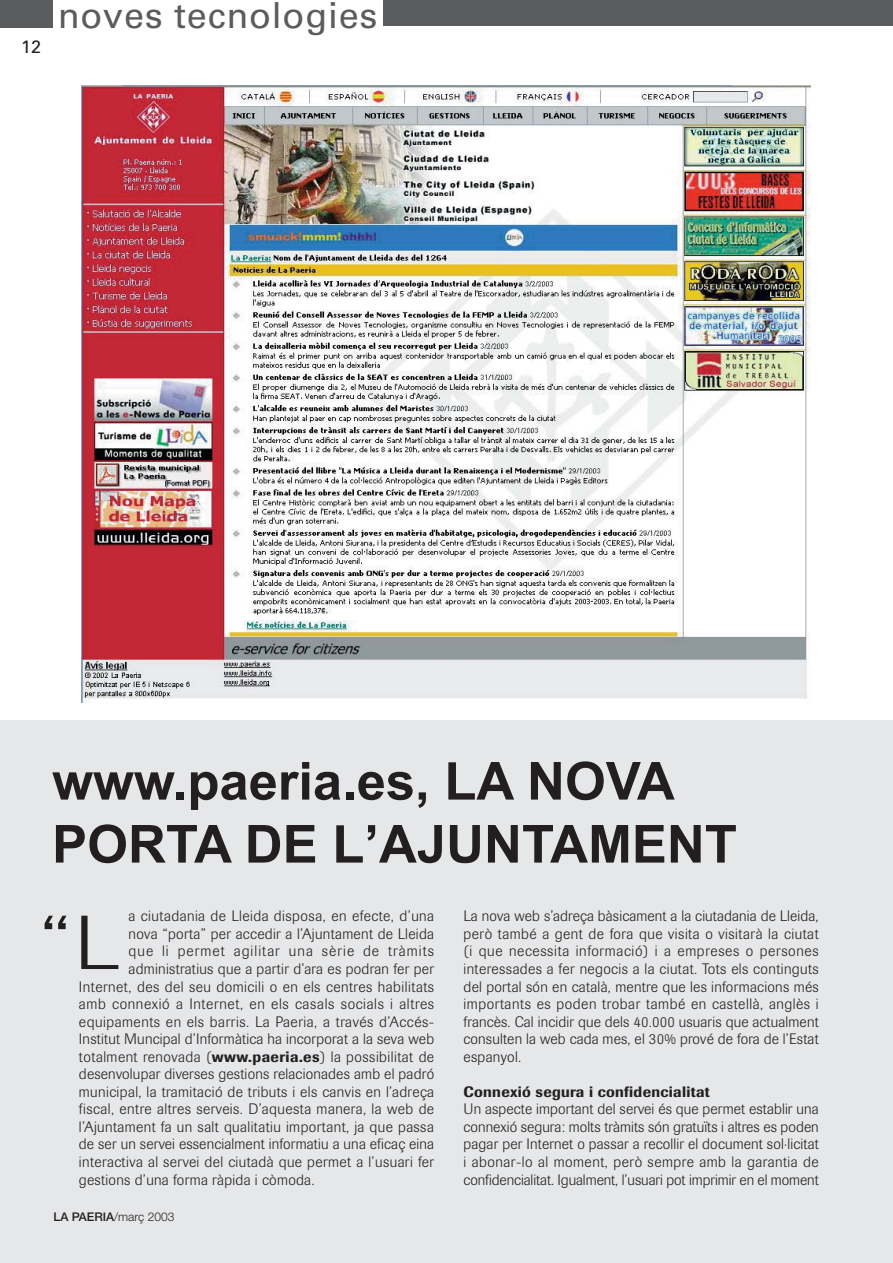
<style>
.page{position:relative;width:893px;height:1263px;background:#fff}
.page>*{position:absolute;margin:0;border:0;box-sizing:border-box;transform-origin:0 0}
.t1{font:300 75.45px "Imago";color:#231f20;scale:1.23 1}
.t2{font:700 52.5px/63px "Arial";color:#231f20}
.t3{font:36px "Univers";letter-spacing:.02em;color:#5b5c5e}
.t4{font:18px "Univers";color:#231f20}
.t5{font:300 15px/17.5px "Imago";letter-spacing:.025em;color:#231f20;text-align:justify}
.t6{font:300 15px "Imago";letter-spacing:.07em;color:#231f20}
.t7{font:500 15px "Imago";letter-spacing:.02em;color:#231f20}
.t8{font:300 12px "Helvetica Neue";color:#231f20}
.s1{font-weight:500}
</style>
<div class="page">
<div style="left:0;top:720px;width:892px;height:543px;background:#e6e7e8"></div>
<div style="left:0;top:0;width:53px;height:27px;background:#5b5c5e"></div>
<div style="left:382px;top:0;width:510px;height:26px;background:#5b5c5e"></div>
<img style="left:81px;top:85px;width:729px;height:617px">
<p class="t4" style="left:21px;top:40px;width:22px">12</p>
<h3 class="t3" style="left:58px;top:2px;width:321px">noves tecnologies</h3>
<h2 class="t2" style="left:52px;top:755px;width:686px">www.paeria.es, LA NOVA<br>PORTA DE L’AJUNTAMENT</h2>
<p class="t5" style="left:129px;top:909px;width:307px">a ciutadania de Lleida disposa, en efecte, d’una</p>
<p class="t5" style="left:129px;top:926px;width:307px">nova “porta” per accedir a l’Ajuntament de Lleida</p>
<p class="t6" style="left:129px;top:946px;width:307px">que li permet agilitar una sèrie de tràmits</p>
<p class="t5" style="left:129px;top:961px;width:307px">administratius que a partir d’ara es podran fer per</p>
<p class="t5" style="left:79px;top:979px;width:357px">Internet, des del seu domicili o en els centres habilitats</p>
<p class="t5" style="left:79px;top:997px;width:357px">amb connexió a Internet, en els casals socials i altres</p>
<p class="t5" style="left:79px;top:1014px;width:357px">equipaments en els barris. La Paeria, a través d’Accés-</p>
<p class="t5" style="left:79px;top:1032px;width:356px">Institut Muncipal d’Informàtica ha incorporat a la seva web</p>
<p class="t5" style="left:79px;top:1049px;width:356px">totalment renovada (<span class="s1">www.paeria.es</span>) la possibilitat de</p>
<p class="t5" style="left:79px;top:1067px;width:357px">desenvolupar diverses gestions relacionades amb el padró</p>
<p class="t5" style="left:79px;top:1084px;width:357px">municipal, la tramitació de tributs i els canvis en l’adreça</p>
<p class="t5" style="left:79px;top:1102px;width:357px">fiscal, entre altres serveis. D’aquesta manera, la web de</p>
<p class="t5" style="left:79px;top:1119px;width:357px">l’Ajuntament fa un salt qualitatiu important, ja que passa</p>
<p class="t5" style="left:79px;top:1137px;width:357px">de ser un servei essencialment informatiu a una eficaç eina</p>
<p class="t5" style="left:79px;top:1154px;width:357px">interactiva al servei del ciutadà que permet a l’usuari fer</p>
<p class="t5" style="left:79px;top:1172px;width:237px">gestions d’una forma ràpida i còmoda.</p>
<p class="t8" style="left:53px;top:1213px;width:122px"><span class="s1">LA PAERIA</span>/març 2003</p>
<h1 class="t1" style="left:39px;top:916px;width:67px">“L</h1>
<p class="t5" style="left:463px;top:909px;width:357px">La nova web s’adreça bàsicament a la ciutadania de Lleida, però també a gent de fora que visita o visitarà la ciutat (i que necessita informació) i a empreses o persones interessades a fer negocis a la ciutat. Tots els continguts del portal són en català, mentre que les informacions més importants es poden trobar també en castellà, anglès i francès. Cal incidir que dels 40.000 usuaris que actualment consulten la web cada mes, el 30% prové de fora de l’Estat espanyol.</p>
<p class="t7" style="left:463px;top:1086px;width:248px">Connexió segura i confidencialitat</p>
<p class="t5" style="left:463px;top:1102px;width:357px">Un aspecte important del servei és que permet establir una connexió segura: molts tràmits són gratuïts i altres es poden pagar per Internet o passar a recollir el document sol·licitat i abonar-lo al moment, però sempre amb la garantia de confidencialitat. Igualment, l’usuari pot imprimir en el moment</p>
</div>
